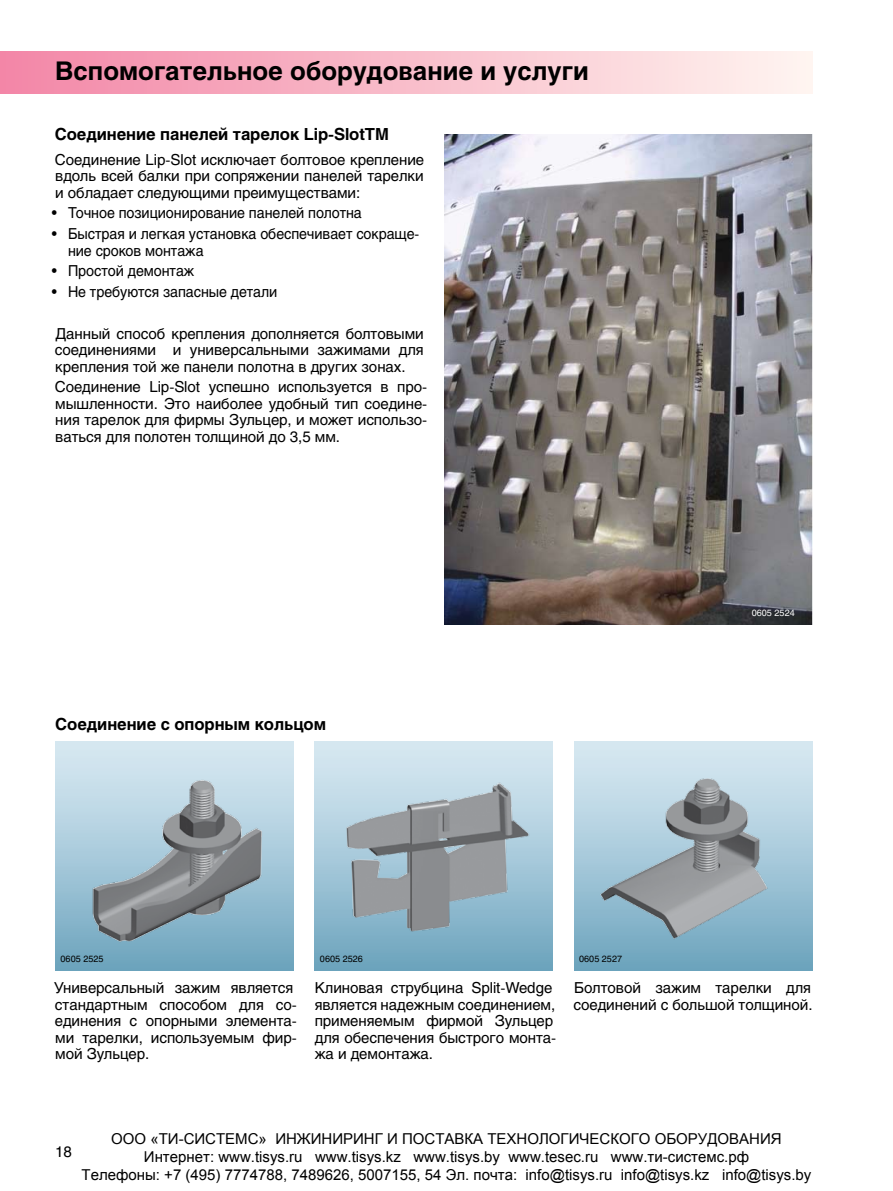
<style>
.page{position:relative;width:893px;height:1191px;background:#fff}
.page>*{position:absolute;margin:0;border:0;box-sizing:border-box;transform-origin:0 0}
.t1{font:700 25.5px "Helios";color:#000}
.t2{font:700 16.5px "Helios";letter-spacing:-.005em;color:#000}
.t3{font:15px/16.5px "Helios";letter-spacing:-.005em;color:#000}
.t4{font:15px/18px "Arial";color:#000;text-align:center}
.t5{font:15px/16.5px "Helios";letter-spacing:-.005em;color:#000;scale:.95 1}
.t6{font:9px "Helios";color:#000}
.t7{font:9px "Helios";color:#fff}
</style>
<div class="page">
<div style="left:0;top:51px;width:812px;height:43px;background:linear-gradient(to right,#f285a6,#fff5f0)"></div>
<div style="left:315px;top:741px;width:238px;height:229px;background:linear-gradient(to bottom,#ddecf5,#6fa6bf)"></div>
<div style="left:574px;top:741px;width:238px;height:229px;background:linear-gradient(to bottom,#ddecf5,#6fa6bf)"></div>
<div style="left:55px;top:741px;width:238px;height:229px;background:linear-gradient(to bottom,#ddecf5,#6fa6bf)"></div>
<img style="left:444px;top:135px;width:368px;height:489px">
<img style="left:597px;top:773px;width:180px;height:168px">
<img style="left:339px;top:777px;width:195px;height:158px">
<img style="left:86px;top:773px;width:180px;height:172px">
<h1 class="t1" style="left:55px;top:56px;width:535px">Вспомогательное оборудование и услуги</h1>
<p class="t2" style="left:55px;top:124px;width:336px">Соединение панелей тарелок Lip-SlotTM</p>
<p class="t3" style="left:55px;top:151px;width:371px;text-align:justify">Соединение Lip-Slot исключает болтовое крепление вдоль всей балки при сопряжении панелей тарелки и обладает следующими преимуществами:</p>
<p class="t5" style="left:52px;top:205px;width:328px">• Точное позиционирование панелей полотна</p>
<p class="t5" style="left:68px;top:225px;width:371px;text-indent:-16px">• Быстрая и легкая установка обеспечивает сокраще&shy;ние сроков монтажа</p>
<p class="t5" style="left:52px;top:263px;width:151px">• Простой демонтаж</p>
<p class="t5" style="left:52px;top:283px;width:239px">• Не требуются запасные детали</p>
<p class="t3" style="left:55px;top:325px;width:370px;text-align:justify">Данный способ крепления дополняется болтовыми соединениями и универсальными зажимами для крепления той же панели полотна в других зонах.</p>
<p class="t3" style="left:55px;top:379px;width:374px;text-align:justify">Соединение Lip-Slot успешно используется в про&shy;мышленности. Это наиболее удобный тип соедине&shy;ния тарелок для фирмы Зульцер, и может использо&shy;ваться для полотен толщиной до 3,5 мм.</p>
<p class="t2" style="left:55px;top:714px;width:272px">Соединение с опорным кольцом</p>
<p class="t6" style="left:61px;top:953px;width:44px">0605 2525</p>
<p class="t6" style="left:320px;top:953px;width:44px">0605 2526</p>
<p class="t6" style="left:579px;top:953px;width:44px">0605 2527</p>
<p class="t7" style="left:752px;top:608px;width:44px">0605 2524</p>
<p class="t3" style="left:54px;top:979px;width:244px">Универсальный зажим явля-ет-ся стандартным способом для со&shy;единения с опорными элемента&shy;ми тарелки, используемым фир&shy;мой Зульцер.</p>
<p class="t3" style="left:315px;top:979px;width:243px">Клиновая струбцина Split-Wedge является надежным соединением, применяемым фирмой Зульцер для обеспечения быстрого монта&shy;жа и демонтажа.</p>
<p class="t3" style="left:574px;top:979px;width:240px">Болтовой зажим тарелки для соеди-нений с большой толщиной.</p>
<p class="t3" style="left:55px;top:1143px;width:18px">18</p>
<p class="t4" style="left:82px;top:1130px;width:731px">ООО «ТИ-СИСТЕМС» ИНЖИНИРИНГ И ПОСТАВКА ТЕХНОЛОГИЧЕСКОГО ОБОРУДОВАНИЯ<br>Интернет: www.tisys.ru www.tisys.kz www.tisys.by www.tesec.ru www.ти-системс.рф<br>Телефоны: +7 (495) 7774788, 7489626, 5007155, 54 Эл. почта: info@tisys.ru info@tisys.kz info@tisys.by</p>
</div>
